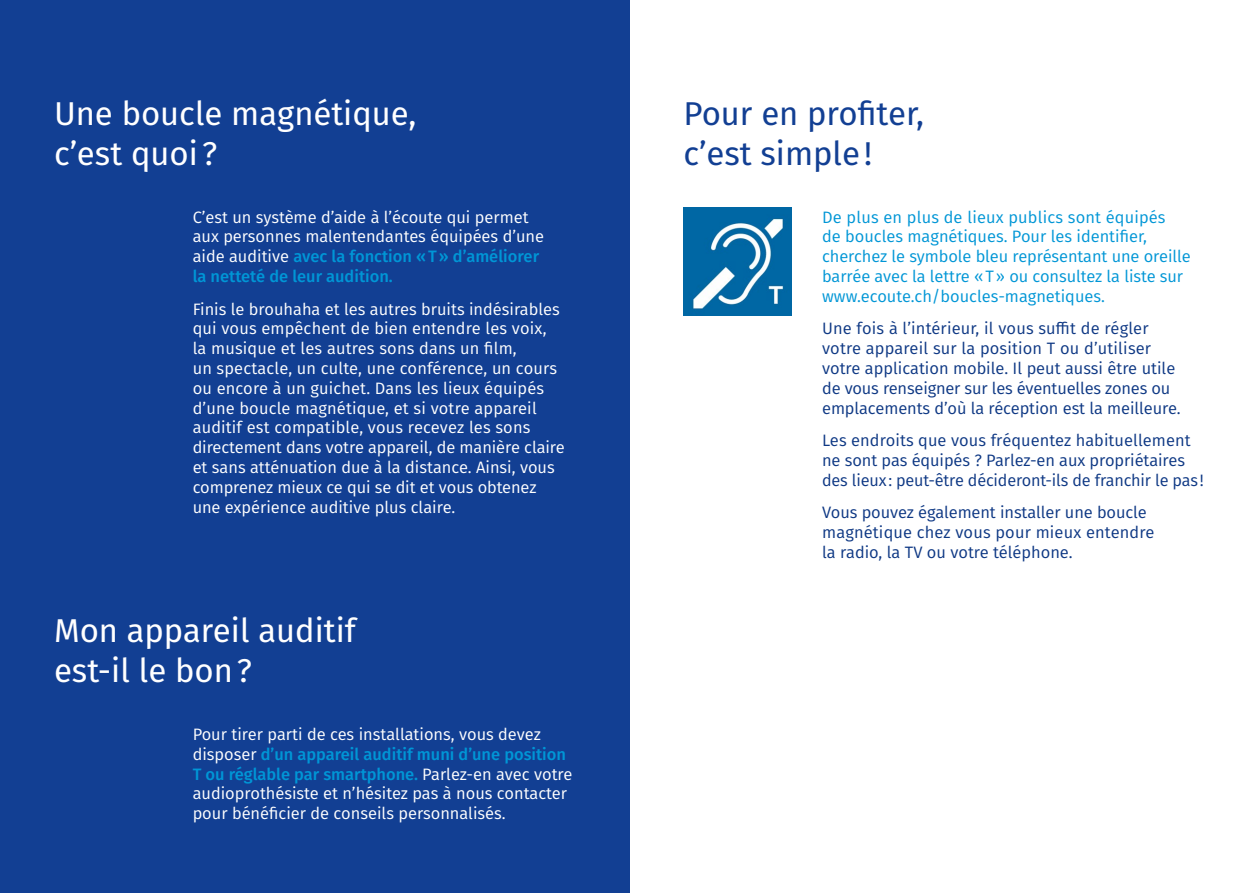
<style>
.page{position:relative;width:1259px;height:893px;background:#fff}
.page>*{position:absolute;margin:0;border:0;box-sizing:border-box;transform-origin:0 0}
.t1{font:33px/39.6px "Fira Sans";color:#fff}
.t2{font:33px/39.6px "Fira Sans";color:#123f93}
.t3{font:16.5px/19.8px "Fira Sans";color:#fff}
.t4{font:16.5px/19.8px "Fira Sans";letter-spacing:-.005em;color:#0e3884}
.t5{font:16.5px/19.8px "Fira Sans";color:#0096d6}
.s1{font-weight:500;color:#0096d6}
</style>
<div class="page">
<div style="left:0;top:0;width:629px;height:893px;background:#123f93"></div>
<img style="left:683px;top:207px;width:108px;height:108px">
<h1 class="t1" style="left:54px;top:93px;width:364px">Une boucle magnétique, c’est quoi ?</h1>
<p class="t3" style="left:193px;top:207px;width:353px">C’est un système d’aide à l’écoute qui permet aux personnes malentendantes équipées d’une aide auditive <span class="s1">avec la fonction «T» d’améliorer la netteté de leur audition.</span></p>
<p class="t3" style="left:193px;top:299px;width:373px">Finis le brouhaha et les autres bruits indésirables qui vous empêchent de bien entendre les voix,<br>la musique et les autres sons dans un film,<br>un spectacle, un culte, une conférence, un cours ou encore à un guichet. Dans les lieux équipés d’une boucle magnétique, et si votre appareil auditif est compatible, vous recevez les sons directement dans votre appareil, de manière claire et sans atténuation due à la distance. Ainsi, vous comprenez mieux ce qui se dit et vous obtenez une expérience auditive plus claire.</p>
<h1 class="t1" style="left:54px;top:610px;width:303px">Mon appareil auditif est-il le bon?</h1>
<p class="t3" style="left:193px;top:724px;width:381px">Pour tirer parti de ces installations, vous devez disposer <span class="s1">d’un appareil auditif muni d’une position T ou réglable par smartphone.</span> Parlez-en avec votre audioprothésiste et n’hésitez pas à nous contacter pour bénéficier de conseils personnalisés.</p>
<h1 class="t2" style="left:683px;top:93px;width:242px">Pour en profiter, c’est simple!</h1>
<p class="t5" style="left:822px;top:207px;width:370px">De plus en plus de lieux publics sont équipés<br>de boucles magnétiques. Pour les identifier, cherchez le symbole bleu représentant une oreille barrée avec la lettre «T» ou consultez la liste sur www.ecoute.ch/boucles-magnetiques.</p>
<p class="t4" style="left:822px;top:318px;width:360px">Une fois à l’intérieur, il vous suffit de régler votre appareil sur la position T ou d’utiliser votre application mobile. Il peut aussi être utile de vous renseigner sur les éventuelles zones ou emplacements d’où la réception est la meilleure.</p>
<p class="t4" style="left:822px;top:430px;width:383px">Les endroits que vous fréquentez habituellement ne sont pas équipés ? Parlez-en aux propriétaires des lieux: peut-être décideront-ils de franchir le pas!</p>
<p class="t4" style="left:822px;top:502px;width:334px">Vous pouvez également installer une boucle magnétique chez vous pour mieux entendre la radio, la TV ou votre téléphone.</p>
</div>
